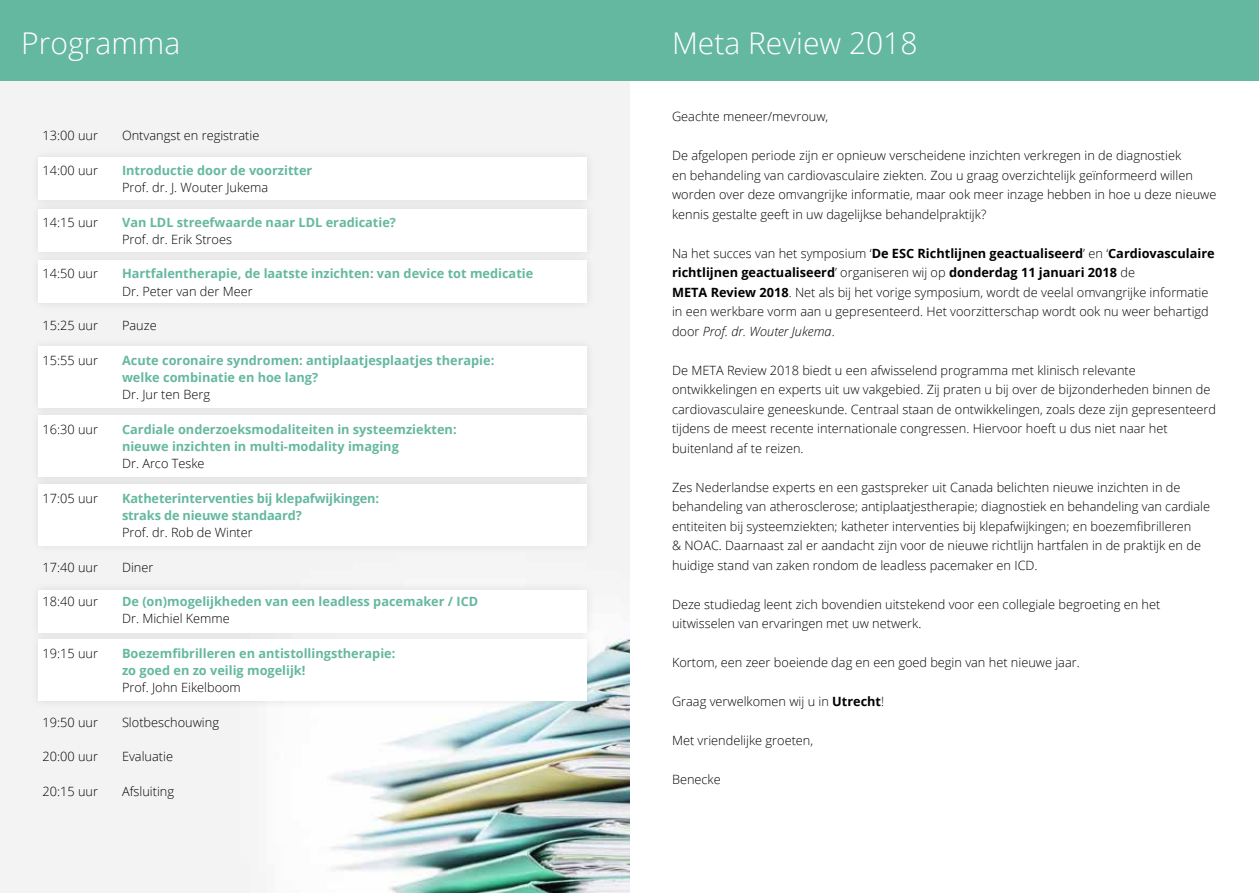
<style>
.page{position:relative;width:1259px;height:893px;background:#fff}
.page>*{position:absolute;margin:0;border:0;box-sizing:border-box;transform-origin:0 0}
.t1{font:300 30px "Open Sans";color:#fff}
.t2{font:300 12.75px/19.5px "Open Sans";color:#000}
.t3{font:700 12.75px/17.2px "Open Sans";color:#65b8a0}
.s1{font-weight:700}
.s2{font-style:italic}
</style>
<div class="page">
<img style="left:0;top:81px;width:629px;height:812px">
<div style="left:0;top:0;width:1259px;height:81px;background:#65b8a0"></div>
<div style="left:29px;top:148px;width:567px;height:61px;background:#f0f0f0"></div>
<div style="left:38px;top:157px;width:549px;height:43px;background:#fff"></div>
<div style="left:29px;top:200px;width:567px;height:60px;background:#ebebeb"></div>
<div style="left:38px;top:209px;width:549px;height:42px;background:#fff"></div>
<div style="left:29px;top:251px;width:567px;height:61px;background:#ececec"></div>
<div style="left:38px;top:260px;width:549px;height:43px;background:#fff"></div>
<div style="left:29px;top:581px;width:567px;height:60px;background:#f0f0f0"></div>
<div style="left:38px;top:590px;width:549px;height:42px;background:#fff"></div>
<div style="left:29px;top:338px;width:567px;height:79px;background:#000;opacity:.1"></div>
<div style="left:38px;top:347px;width:549px;height:61px;background:#fff"></div>
<div style="left:29px;top:407px;width:567px;height:80px;background:#000;opacity:.1"></div>
<div style="left:38px;top:416px;width:549px;height:61px;background:#fff"></div>
<div style="left:29px;top:475px;width:567px;height:80px;background:#000;opacity:.1"></div>
<div style="left:38px;top:484px;width:549px;height:61px;background:#fff"></div>
<div style="left:29px;top:630px;width:567px;height:80px;background:#000;opacity:.1"></div>
<div style="left:38px;top:639px;width:549px;height:62px;background:#fff"></div>
<h1 class="t1" style="left:21px;top:23px;width:160px">Programma</h1>
<h1 class="t1" style="left:672px;top:23px;width:247px">Meta Review 2018</h1>
<p class="t2" style="left:43px;top:126px;width:57px">13:00 uur</p>
<p class="t2" style="left:122px;top:126px;width:139px">Ontvangst en registratie</p>
<p class="t2" style="left:43px;top:160px;width:57px">14:00 uur</p>
<p class="t3" style="left:122px;top:161px;width:192px">Introductie door de voorzitter</p>
<p class="t2" style="left:122px;top:177px;width:148px">Prof. dr. J. Wouter Jukema</p>
<p class="t2" style="left:43px;top:212px;width:57px">14:15 uur</p>
<p class="t3" style="left:122px;top:213px;width:275px">Van LDL streefwaarde naar LDL eradicatie?</p>
<p class="t2" style="left:122px;top:229px;width:111px">Prof. dr. Erik Stroes</p>
<p class="t2" style="left:43px;top:264px;width:57px">14:50 uur</p>
<p class="t3" style="left:122px;top:265px;width:413px">Hartfalentherapie, de laatste inzichten: van device tot medicatie</p>
<p class="t2" style="left:122px;top:281px;width:132px">Dr. Peter van der Meer</p>
<p class="t2" style="left:43px;top:315px;width:57px">15:25 uur</p>
<p class="t2" style="left:122px;top:315px;width:36px">Pauze</p>
<p class="t2" style="left:43px;top:350px;width:57px">15:55 uur</p>
<p class="t3" style="left:122px;top:351px;width:374px">Acute coronaire syndromen: antiplaatjesplaatjes therapie: welke combinatie en hoe lang?</p>
<p class="t2" style="left:122px;top:384px;width:89px">Dr. Jur ten Berg</p>
<p class="t2" style="left:43px;top:419px;width:57px">16:30 uur</p>
<p class="t3" style="left:122px;top:420px;width:336px">Cardiale onderzoeksmodaliteiten in systeemziekten: nieuwe inzichten in multi-modality imaging</p>
<p class="t2" style="left:122px;top:453px;width:84px">Dr. Arco Teske</p>
<p class="t2" style="left:43px;top:488px;width:57px">17:05 uur</p>
<p class="t3" style="left:122px;top:489px;width:259px">Katheterinterventies bij klepafwijkingen: straks de nieuwe standaard?</p>
<p class="t2" style="left:122px;top:522px;width:132px">Prof. dr. Rob de Winter</p>
<p class="t2" style="left:43px;top:557px;width:57px">17:40 uur</p>
<p class="t2" style="left:122px;top:557px;width:33px">Diner</p>
<p class="t2" style="left:43px;top:591px;width:57px">18:40 uur</p>
<p class="t3" style="left:122px;top:592px;width:358px">De (on)mogelijkheden van een leadless pacemaker / ICD</p>
<p class="t2" style="left:122px;top:609px;width:109px">Dr. Michiel Kemme</p>
<p class="t2" style="left:43px;top:643px;width:57px">19:15 uur</p>
<p class="t3" style="left:122px;top:644px;width:275px">Boezemfibrilleren en antistollingstherapie: zo goed en zo veilig mogelijk!</p>
<p class="t2" style="left:122px;top:678px;width:120px">Prof. John Eikelboom</p>
<p class="t2" style="left:43px;top:712px;width:57px">19:50 uur</p>
<p class="t2" style="left:122px;top:712px;width:98px">Slotbeschouwing</p>
<p class="t2" style="left:43px;top:747px;width:57px">20:00 uur</p>
<p class="t2" style="left:122px;top:747px;width:52px">Evaluatie</p>
<p class="t2" style="left:43px;top:781px;width:57px">20:15 uur</p>
<p class="t2" style="left:122px;top:781px;width:54px">Afsluiting</p>
<p class="t2" style="left:672px;top:106px;width:158px">Geachte meneer/mevrouw,</p>
<p class="t2" style="left:672px;top:145px;width:546px">De afgelopen periode zijn er opnieuw verscheidene inzichten verkregen in de diagnostiek<br>en behandeling van cardiovasculaire ziekten. Zou u graag overzichtelijk geïnformeerd willen worden over deze omvangrijke informatie, maar ook meer inzage hebben in hoe u deze nieuwe kennis gestalte geeft in uw dagelijkse behandelpraktijk?</p>
<p class="t2" style="left:672px;top:243px;width:544px">Na het succes van het symposium ‘<span class="s1">De ESC Richtlijnen geactualiseerd</span>’ en ‘<span class="s1">Cardiovasculaire richtlijnen geactualiseerd</span>’ organiseren wij op <span class="s1">donderdag 11 januari 2018</span> de<br><span class="s1">META Review 2018</span>. Net als bij het vorige symposium, wordt de veelal omvangrijke informatie in een werkbare vorm aan u gepresenteerd. Het voorzitterschap wordt ook nu weer behartigd door <span class="s2">Prof. dr. Wouter Jukema</span>.</p>
<p class="t2" style="left:672px;top:360px;width:546px">De META Review 2018 biedt u een afwisselend programma met klinisch relevante ontwikkelingen en experts uit uw vakgebied. Zij praten u bij over de bijzonderheden binnen de cardiovasculaire geneeskunde. Centraal staan de ontwikkelingen, zoals deze zijn gepresenteerd tijdens de meest recente internationale congressen. Hiervoor hoeft u dus niet naar het buitenland af te reizen.</p>
<p class="t2" style="left:672px;top:477px;width:539px">Zes Nederlandse experts en een gastspreker uit Canada belichten nieuwe inzichten in de behandeling van atherosclerose; antiplaatjestherapie; diagnostiek en behandeling van cardiale entiteiten bij systeemziekten; katheter interventies bij klepafwijkingen; en boezemfibrilleren<br>&amp; NOAC. Daarnaast zal er aandacht zijn voor de nieuwe richtlijn hartfalen in de praktijk en de huidige stand van zaken rondom de leadless pacemaker en ICD.</p>
<p class="t2" style="left:672px;top:594px;width:490px">Deze studiedag leent zich bovendien uitstekend voor een collegiale begroeting en het uitwisselen van ervaringen met uw netwerk.</p>
<p class="t2" style="left:672px;top:652px;width:409px">Kortom, een zeer boeiende dag en een goed begin van het nieuwe jaar.</p>
<p class="t2" style="left:672px;top:691px;width:214px">Graag verwelkomen wij u in <span class="s1">Utrecht</span>!</p>
<p class="t2" style="left:672px;top:730px;width:143px">Met vriendelijke groeten,</p>
<p class="t2" style="left:672px;top:769px;width:50px">Benecke</p>
</div>
